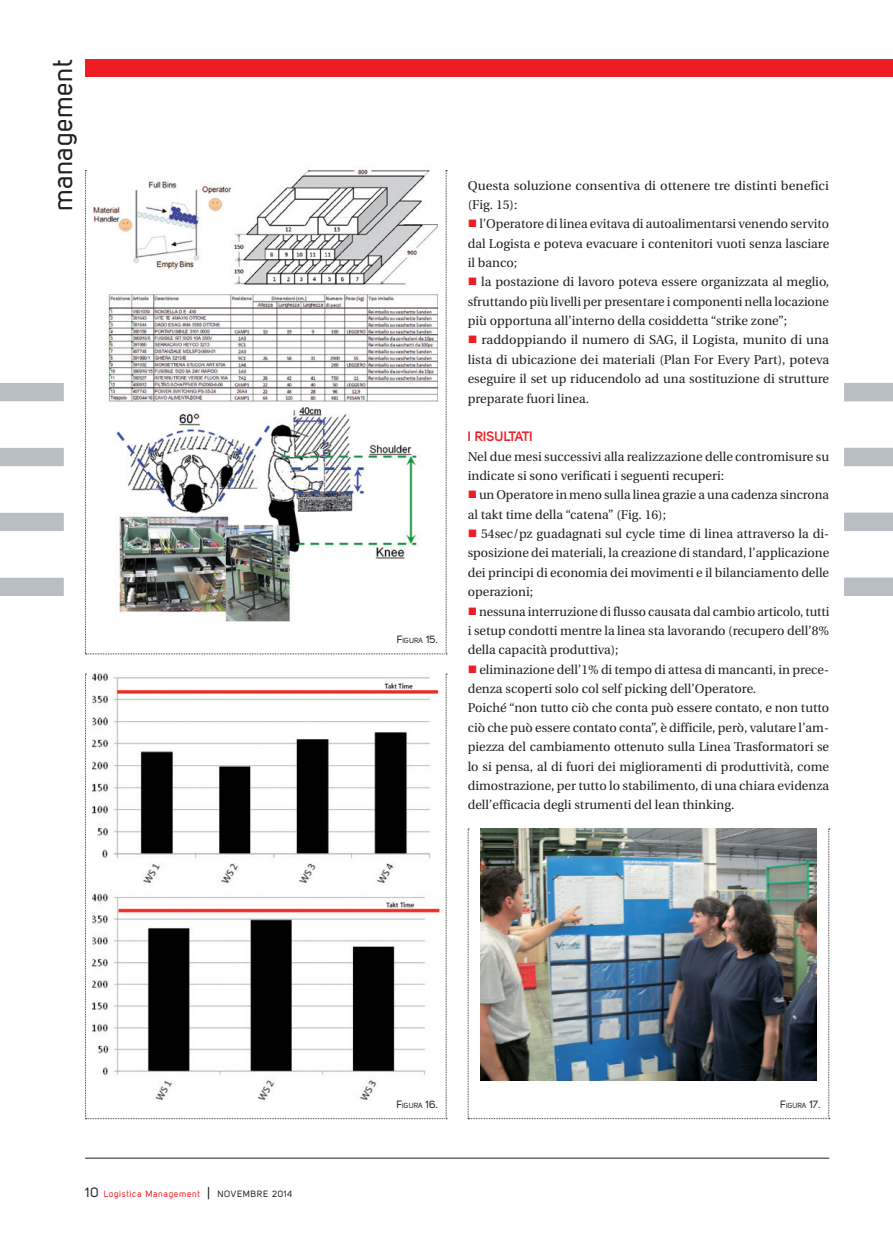
<style>
.page{position:relative;width:893px;height:1234px;background:#fff}
.page>*{position:absolute;margin:0;border:0;box-sizing:border-box;transform-origin:0 0}
.t1{font:27px "Uni Sans Regular";letter-spacing:.02em;color:#231f20}
.Art_Intertitolo_ross{font:700 13.5px "Uni Sans Semi";letter-spacing:-.01em;color:#ee1d23}
.Art_Testo{font:12.75px/19.4px "Utopia";color:#231f20;text-align:justify}
.t2{font:9px "Uni Sans Regular";letter-spacing:.07em;color:#ee1d23}
.t3{font:7.35px "Uni Sans Regular";color:#231f20}
.s1{font-size:10.5px}
.s2{color:#ee1d23}
.s3{font-size:13.5px;color:#231f20}
.s4{color:#231f20}
</style>
<div class="page">
<hr style="left:85px;top:1157px;width:744px;height:1px;background:#231f20">
<div style="left:0;top:577px;width:64px;height:19px;background:#b8bec4"></div>
<div style="left:0;top:512px;width:64px;height:19px;background:#b8bec4"></div>
<div style="left:0;top:448px;width:64px;height:18px;background:#b8bec4"></div>
<div style="left:0;top:383px;width:64px;height:18px;background:#b8bec4"></div>
<div style="left:844px;top:577px;width:49px;height:19px;background:#b8bec4"></div>
<div style="left:844px;top:512px;width:49px;height:19px;background:#b8bec4"></div>
<div style="left:844px;top:448px;width:49px;height:18px;background:#b8bec4"></div>
<div style="left:844px;top:383px;width:49px;height:18px;background:#b8bec4"></div>
<div style="left:85px;top:60px;width:808px;height:17px;background:#ee1d23"></div>
<svg style="left:85px;top:170px;width:362px;height:484px"></svg>
<svg style="left:85px;top:673px;width:362px;height:446px"></svg>
<svg style="left:468px;top:828px;width:362px;height:290px"></svg>
<img style="left:94px;top:169px;width:344px;height:457px">
<img style="left:480px;top:828px;width:336px;height:252px">
<h1 class="t1" style="left:47px;top:211px;width:153px;rotate:-90deg">management</h1>
<p class="t3" style="left:397px;top:636px;width:43px"><span class="s1">F</span>IGURA <span class="s1">15.</span></p>
<p class="Art_Testo" style="left:468px;top:176px;width:363px">Questa soluzione consentiva di ottenere tre distinti benefici (Fig. 15):</p>
<p class="Art_Testo" style="left:468px;top:214px;width:363px"><span class="s2">■</span> l’Operatore di linea evitava di autoalimentarsi venendo servito dal Logista e poteva evacuare i contenitori vuoti senza lasciare il banco;</p>
<p class="Art_Testo" style="left:468px;top:272px;width:363px"><span class="s2">■</span> la postazione di lavoro poteva essere organizzata al meglio, sfruttando più livelli per presentare i componenti nella locazione più opportuna all’interno della cosiddetta “strike zone”;</p>
<p class="Art_Testo" style="left:468px;top:330px;width:363px"><span class="s2">■</span> raddoppiando il numero di SAG, il Logista, munito di una lista di ubicazione dei materiali (Plan For Every Part), poteva eseguire il set up riducendolo ad una sostituzione di strutture preparate fuori linea.</p>
<p class="Art_Intertitolo_ross" style="left:468px;top:428px;width:67px">I RISULTATI</p>
<p class="Art_Testo" style="left:468px;top:447px;width:363px">Nel due mesi successivi alla realizzazione delle contromisure su indicate si sono verificati i seguenti recuperi:</p>
<p class="Art_Testo" style="left:468px;top:485px;width:363px"><span class="s2">■</span> un Operatore in meno sulla linea grazie a una cadenza sincrona al takt time della “catena” (Fig. 16);</p>
<p class="Art_Testo" style="left:468px;top:524px;width:363px"><span class="s2">■</span> 54sec/pz guadagnati sul cycle time di linea attraverso la di&shy;sposizione dei materiali, la creazione di standard, l’applicazione dei principi di economia dei movimenti e il bilanciamento delle operazioni;</p>
<p class="Art_Testo" style="left:468px;top:601px;width:363px"><span class="s2">■</span> nessuna interruzione di flusso causata dal cambio articolo, tutti i setup condotti mentre la linea sta lavorando (recupero dell’8% della capacità produttiva);</p>
<p class="Art_Testo" style="left:468px;top:659px;width:363px"><span class="s2">■</span> eliminazione dell’1% di tempo di attesa di mancanti, in prece&shy;denza scoperti solo col self picking dell’Operatore.</p>
<p class="Art_Testo" style="left:468px;top:698px;width:363px">Poiché “non tutto ciò che conta può essere contato, e non tutto ciò che può essere contato conta”, è difficile, però, valutare l’am&shy;piezza del cambiamento ottenuto sulla Linea Trasformatori se lo si pensa, al di fuori dei miglioramenti di produttività, come dimostrazione, per tutto lo stabilimento, di una chiara evidenza dell’efficacia degli strumenti del lean thinking.</p>
<p class="t2" style="left:85px;top:1187px;width:209px"><span class="s3">10</span> Logistica Management <span class="s3">|</span> <span class="s4">NOVEMBRE 2014</span></p>
<p class="t3" style="left:396px;top:1100px;width:43px"><span class="s1">F</span>IGURA <span class="s1">16.</span></p>
<p class="t3" style="left:780px;top:1100px;width:42px"><span class="s1">F</span>IGURA <span class="s1">17.</span></p>
</div>
